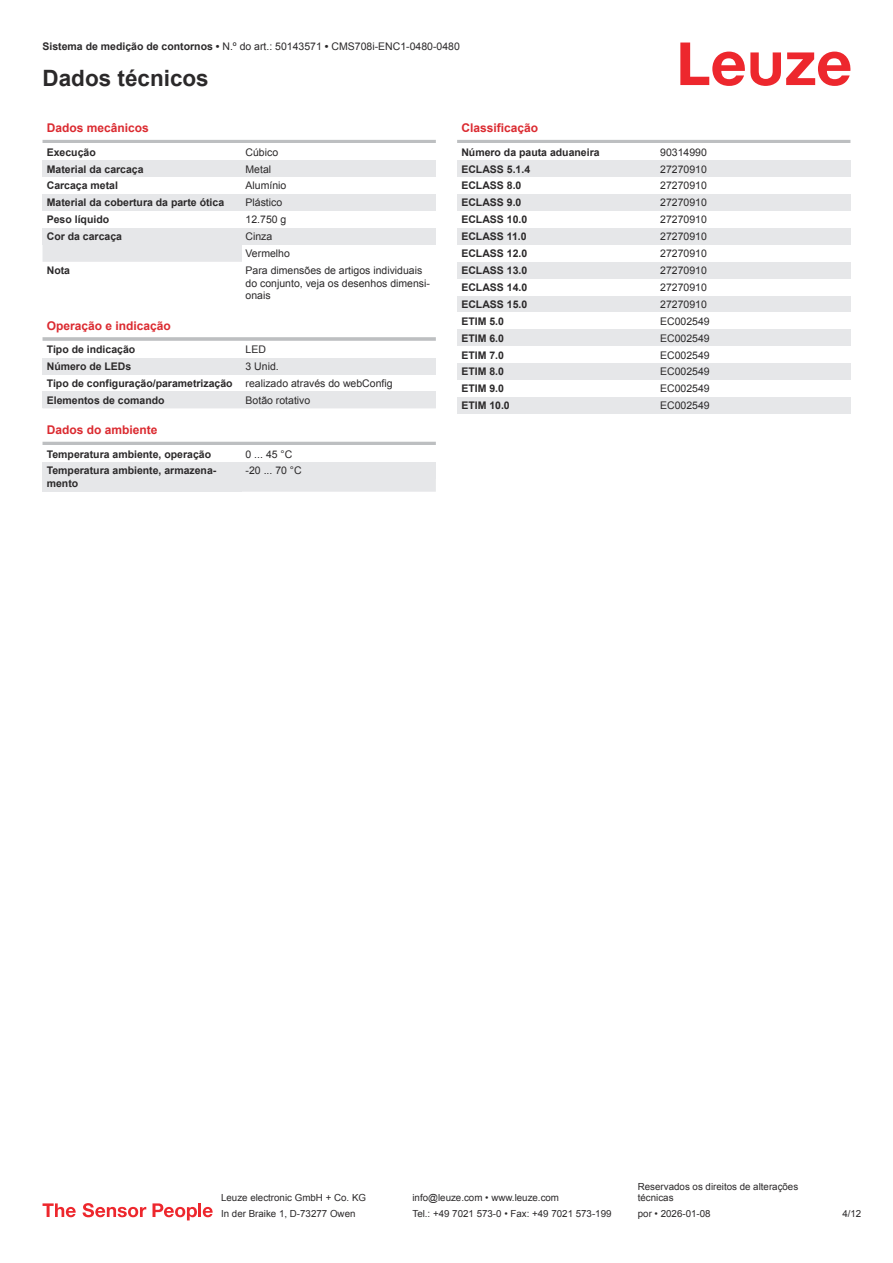
<style>
.page{position:relative;width:893px;height:1263px;background:#fff}
.page>*{position:absolute;margin:0;border:0;box-sizing:border-box;transform-origin:0 0}
.t1{font:700 22.5px "Arial";color:#2b292a}
.t2{font:700 12px "Arial";color:#db2a30}
.t3{font:700 10.5px/17px "Arial";color:#2b292a}
.t4{font:10.5px/12.6px "Arial";color:#2b292a}
.t5{font:9.75px/11.7px "Arial";color:#2b292a}
.s1{font-weight:700}
.s2{font-weight:400}
</style>
<div class="page">
<svg style="left:680px;top:43px;width:170px;height:43px"></svg>
<svg style="left:43px;top:245px;width:393px;height:247px"></svg>
<hr style="left:43px;top:140px;width:393px;height:3px;background:#bdbfc1">
<div style="left:43px;top:160px;width:199px;height:17px;background:#e6e7e9"></div>
<div style="left:242px;top:160px;width:194px;height:17px;background:#e6e7e9"></div>
<div style="left:43px;top:194px;width:199px;height:17px;background:#e6e7e9"></div>
<div style="left:242px;top:194px;width:194px;height:17px;background:#e6e7e9"></div>
<div style="left:43px;top:228px;width:199px;height:17px;background:#e6e7e9"></div>
<div style="left:242px;top:228px;width:194px;height:17px;background:#e6e7e9"></div>
<div style="left:242px;top:245px;width:194px;height:17px;background:#fff"></div>
<div style="left:43px;top:262px;width:199px;height:17px;background:#fff"></div>
<div style="left:242px;top:262px;width:194px;height:42px;background:#fff"></div>
<div style="left:43px;top:321px;width:393px;height:18px;background:#fff"></div>
<hr style="left:43px;top:337px;width:393px;height:4px;background:#c7c9cb">
<div style="left:43px;top:341px;width:199px;height:17px;background:#fff"></div>
<div style="left:242px;top:341px;width:194px;height:17px;background:#fff"></div>
<div style="left:43px;top:358px;width:199px;height:17px;background:#e6e7e9"></div>
<div style="left:242px;top:358px;width:194px;height:17px;background:#e6e7e9"></div>
<div style="left:43px;top:375px;width:199px;height:16px;background:#fff"></div>
<div style="left:242px;top:375px;width:194px;height:16px;background:#fff"></div>
<div style="left:43px;top:391px;width:199px;height:17px;background:#e6e7e9"></div>
<div style="left:242px;top:391px;width:194px;height:17px;background:#e6e7e9"></div>
<div style="left:43px;top:425px;width:393px;height:18px;background:#fff"></div>
<hr style="left:43px;top:442px;width:393px;height:3px;background:#bdbfc1">
<div style="left:43px;top:445px;width:199px;height:17px;background:#fff"></div>
<div style="left:242px;top:445px;width:194px;height:17px;background:#fff"></div>
<div style="left:43px;top:462px;width:199px;height:30px;background:#e6e7e9"></div>
<div style="left:242px;top:462px;width:194px;height:17px;background:#e6e7e9"></div>
<hr style="left:457px;top:140px;width:393px;height:3px;background:#bdbfc1">
<div style="left:457px;top:160px;width:200px;height:17px;background:#e6e7e9"></div>
<div style="left:657px;top:160px;width:193px;height:17px;background:#e6e7e9"></div>
<div style="left:457px;top:194px;width:200px;height:17px;background:#e6e7e9"></div>
<div style="left:657px;top:194px;width:193px;height:17px;background:#e6e7e9"></div>
<div style="left:457px;top:228px;width:200px;height:17px;background:#e6e7e9"></div>
<div style="left:657px;top:228px;width:193px;height:17px;background:#e6e7e9"></div>
<div style="left:457px;top:262px;width:200px;height:17px;background:#e6e7e9"></div>
<div style="left:657px;top:262px;width:193px;height:17px;background:#e6e7e9"></div>
<div style="left:457px;top:296px;width:200px;height:16px;background:#e6e7e9"></div>
<div style="left:657px;top:296px;width:193px;height:16px;background:#e6e7e9"></div>
<div style="left:457px;top:329px;width:200px;height:17px;background:#e6e7e9"></div>
<div style="left:657px;top:329px;width:193px;height:17px;background:#e6e7e9"></div>
<div style="left:457px;top:363px;width:200px;height:17px;background:#e6e7e9"></div>
<div style="left:657px;top:363px;width:193px;height:17px;background:#e6e7e9"></div>
<div style="left:457px;top:397px;width:200px;height:17px;background:#e6e7e9"></div>
<div style="left:657px;top:397px;width:193px;height:17px;background:#e6e7e9"></div>
<svg style="left:43px;top:1203px;width:33px;height:14px"></svg>
<svg style="left:83px;top:1203px;width:63px;height:14px"></svg>
<svg style="left:153px;top:1203px;width:44px;height:17px"></svg>
<hr style="left:198px;top:1203px;width:3px;height:14px;background:#ed272d">
<svg style="left:203px;top:1207px;width:10px;height:10px"></svg>
<p class="t4" style="left:43px;top:41px;width:419px"><span class="s1">Sistema de medição de contornos •</span> N.º do art.: 50143571 <span class="s1">•</span> CMS708i-ENC1-0480-0480</p>
<h1 class="t1" style="left:43px;top:70px;width:168px">Dados técnicos</h1>
<p class="t2" style="left:47px;top:123px;width:104px">Dados mecânicos</p>
<p class="t3" style="left:47px;top:144px;width:51px">Execução</p>
<p class="t4" style="left:246px;top:147px;width:34px">Cúbico</p>
<p class="t3" style="left:47px;top:161px;width:98px">Material da carcaça</p>
<p class="t4" style="left:246px;top:164px;width:27px">Metal</p>
<p class="t3" style="left:47px;top:178px;width:73px">Carcaça metal</p>
<p class="t4" style="left:246px;top:180px;width:42px">Alumínio</p>
<p class="t3" style="left:47px;top:195px;width:179px">Material da cobertura da parte ótica</p>
<p class="t4" style="left:246px;top:197px;width:38px">Plástico</p>
<p class="t3" style="left:47px;top:212px;width:64px">Peso líquido</p>
<p class="t4" style="left:246px;top:214px;width:42px">12.750 g</p>
<p class="t3" style="left:47px;top:229px;width:77px">Cor da carcaça</p>
<p class="t4" style="left:246px;top:229px;width:46px;line-height:17px">Cinza<br>Vermelho</p>
<p class="t3" style="left:47px;top:263px;width:25px">Nota</p>
<p class="t4" style="left:246px;top:265px;width:186px">Para dimensões de artigos individuais do conjunto, veja os desenhos dimensi&shy;onais</p>
<p class="t2" style="left:47px;top:321px;width:126px">Operação e indicação</p>
<p class="t3" style="left:47px;top:342px;width:90px">Tipo de indicação</p>
<p class="t4" style="left:246px;top:344px;width:22px">LED</p>
<p class="t3" style="left:47px;top:359px;width:86px">Número de LEDs</p>
<p class="t2" style="left:461px;top:123px;width:78px">Classificação</p>
<p class="t3" style="left:461px;top:144px;width:140px">Número da pauta aduaneira</p>
<p class="t4" style="left:660px;top:147px;width:48px">90314990</p>
<p class="t3" style="left:461px;top:161px;width:70px">ECLASS 5.1.4</p>
<p class="t4" style="left:660px;top:164px;width:48px">27270910</p>
<p class="t3" style="left:461px;top:178px;width:62px">ECLASS 8.0</p>
<p class="t4" style="left:660px;top:180px;width:48px">27270910</p>
<p class="t3" style="left:461px;top:195px;width:62px">ECLASS 9.0</p>
<p class="t4" style="left:660px;top:197px;width:48px">27270910</p>
<p class="t3" style="left:461px;top:212px;width:67px">ECLASS 10.0</p>
<p class="t4" style="left:660px;top:214px;width:48px">27270910</p>
<p class="t3" style="left:461px;top:229px;width:67px">ECLASS 11.0</p>
<p class="t4" style="left:660px;top:231px;width:48px">27270910</p>
<p class="t3" style="left:461px;top:246px;width:67px">ECLASS 12.0</p>
<p class="t4" style="left:660px;top:248px;width:48px">27270910</p>
<p class="t3" style="left:461px;top:263px;width:67px">ECLASS 13.0</p>
<p class="t4" style="left:660px;top:265px;width:48px">27270910</p>
<p class="t3" style="left:461px;top:280px;width:67px">ECLASS 14.0</p>
<p class="t4" style="left:660px;top:282px;width:48px">27270910</p>
<p class="t3" style="left:461px;top:297px;width:67px">ECLASS 15.0</p>
<p class="t4" style="left:660px;top:299px;width:48px">27270910</p>
<p class="t3" style="left:461px;top:313px;width:44px">ETIM 5.0</p>
<p class="t4" style="left:660px;top:316px;width:51px">EC002549</p>
<p class="t3" style="left:461px;top:330px;width:44px">ETIM 6.0</p>
<p class="t4" style="left:660px;top:333px;width:51px">EC002549</p>
<p class="t3" style="left:461px;top:347px;width:44px">ETIM 7.0</p>
<p class="t4" style="left:660px;top:349px;width:51px">EC002549</p>
<p class="t3" style="left:461px;top:364px;width:44px">ETIM 8.0</p>
<p class="t4" style="left:660px;top:366px;width:51px">EC002549</p>
<p class="t3" style="left:461px;top:381px;width:44px">ETIM 9.0</p>
<p class="t4" style="left:660px;top:383px;width:51px">EC002549</p>
<p class="t3" style="left:461px;top:398px;width:50px">ETIM 10.0</p>
<p class="t4" style="left:660px;top:400px;width:51px">EC002549</p>
<p class="t3" style="left:47px;top:359px;width:347px;text-indent:199px"><span class="s2">3 Unid.<br></span>Tipo de configuração/parametrização <span class="s2">realizado através do webConfig<br></span>Elementos de comando</p>
<p class="t4" style="left:246px;top:395px;width:66px">Botão rotativo</p>
<p class="t2" style="left:47px;top:425px;width:112px">Dados do ambiente</p>
<p class="t3" style="left:47px;top:446px;width:166px">Temperatura ambiente, operação</p>
<p class="t4" style="left:246px;top:448px;width:48px">0 ... 45 °C</p>
<p class="t3" style="left:47px;top:465px;width:171px;line-height:12.6px">Temperatura ambiente, armazena&shy;mento</p>
<p class="t4" style="left:246px;top:465px;width:58px">-20 ... 70 °C</p>
<p class="t5" style="left:221px;top:1193px;width:146px">Leuze electronic GmbH + Co. KG</p>
<p class="t5" style="left:412px;top:1193px;width:148px">info@leuze.com • www.leuze.com</p>
<p class="t5" style="left:638px;top:1181px;width:162px">Reservados os direitos de alterações técnicas</p>
<p class="t5" style="left:221px;top:1209px;width:136px">In der Braike 1, D-73277 Owen</p>
<p class="t5" style="left:412px;top:1209px;width:201px">Tel.: +49 7021 573-0 • Fax: +49 7021 573-199</p>
<p class="t5" style="left:638px;top:1209px;width:74px">por • 2026-01-08</p>
<p class="t5" style="left:842px;top:1209px;width:20px">4 /12</p>
</div>
